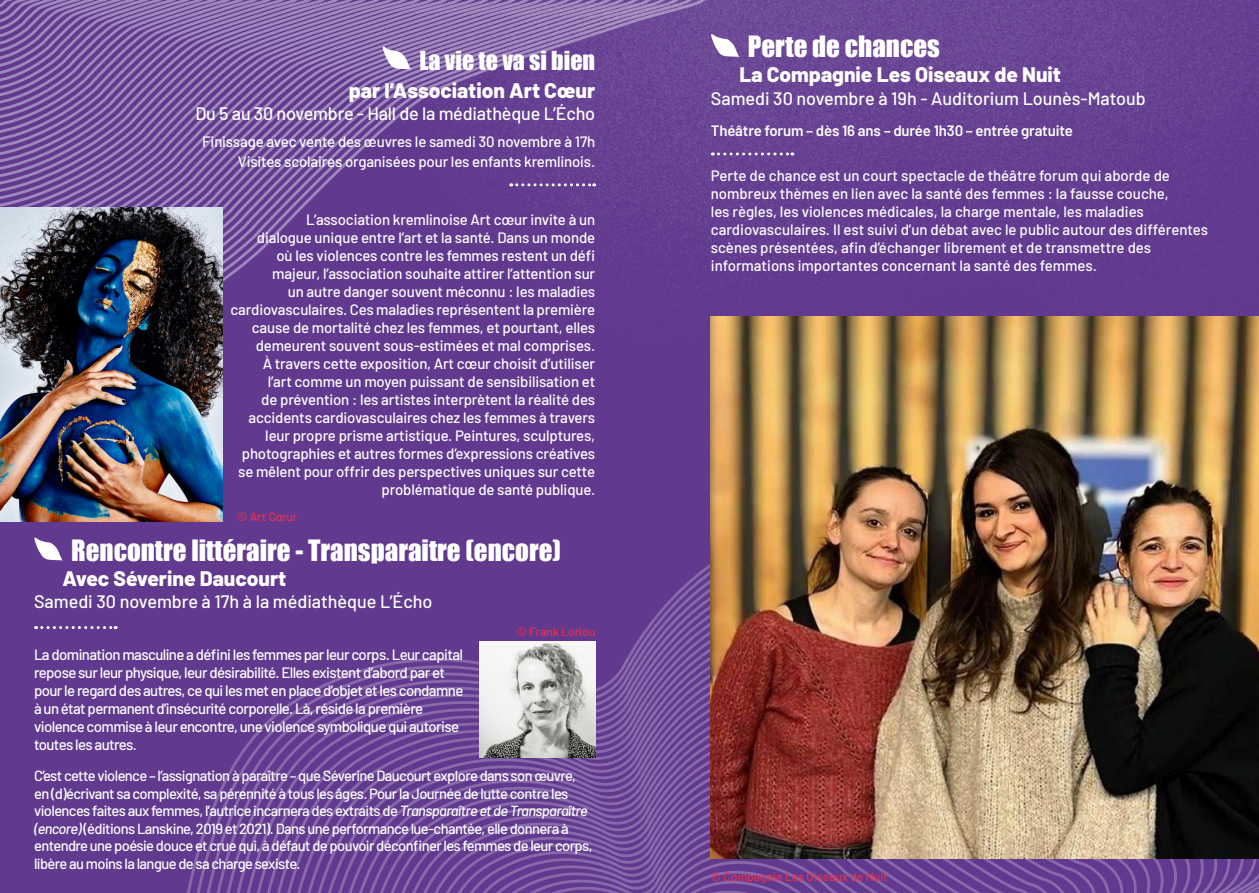
<style>
.page{position:relative;width:1259px;height:893px;background:#613a8f}
.page>*{position:absolute;margin:0;border:0;box-sizing:border-box;transform-origin:0 0}
.t1{font:27px "Impact";color:#fff}
.t2{font:24px "Impact";color:#fff}
.t3{font:800 21px "Barlow";color:#fff}
.t4{font:500 18px "Barlow";letter-spacing:-.005em;color:#fff}
.t5{font:500 15px/18px "Barlow";letter-spacing:-.01em;color:#fff;text-align:right}
.t6{font:500 15px/18px "Barlow";letter-spacing:-.04em;color:#fff}
.t7{font:600 15px "Barlow";letter-spacing:-.01em;color:#fff}
.t8{font:500 14.7px/17.7px "Barlow";letter-spacing:-.04em;color:#fff}
.t9{font:500 12px "Barlow";color:#e7304f}
.s1{font-style:italic}
</style>
<div class="page">
<img style="left:0;top:0;width:1259px;height:630px">
<svg style="left:138px;top:494px;width:1121px;height:399px"></svg>
<img style="left:711px;top:317px;width:548px;height:542px">
<svg style="left:711px;top:34px;width:28px;height:23px"></svg>
<svg style="left:712px;top:152px;width:81px;height:3px"></svg>
<svg style="left:382px;top:46px;width:29px;height:24px"></svg>
<svg style="left:511px;top:183px;width:84px;height:3px"></svg>
<svg style="left:34px;top:538px;width:29px;height:23px"></svg>
<svg style="left:36px;top:626px;width:80px;height:3px"></svg>
<img style="left:479px;top:641px;width:116px;height:116px">
<h2 class="t2" style="left:419px;top:42px;width:177px">La vie te va si bien</h2>
<h3 class="t3" style="left:349px;top:75px;width:248px">par l’Association Art Cœur</h3>
<p class="t4" style="left:195px;top:101px;width:401px">Du 5 au 30 novembre - Hall de la médiathèque L’Écho</p>
<p class="t5" style="left:202px;top:131px;width:394px;line-height:19.5px">Finissage avec vente des œuvres le samedi 30 novembre à 17h<br>Visites scolaires organisées pour les enfants kremlinois.</p>
<p class="t5" style="left:231px;top:209px;width:366px">L’association kremlinoise Art cœur invite à un<br>dialogue unique entre l’art et la santé. Dans un monde<br>où les violences contre les femmes restent un défi majeur, l’association souhaite attirer l’attention sur<br>un autre danger souvent méconnu : les maladies cardiovasculaires. Ces maladies représentent la première cause de mortalité chez les femmes, et pourtant, elles demeurent souvent sous-estimées et mal comprises.<br>À travers cette exposition, Art cœur choisit d’utiliser<br>l’art comme un moyen puissant de sensibilisation et<br>de prévention : les artistes interprètent la réalité des accidents cardiovasculaires chez les femmes à travers leur propre prisme artistique. Peintures, sculptures, photographies et autres formes d’expressions créatives se mêlent pour offrir des perspectives uniques sur cette problématique de santé publique.</p>
<p class="t9" style="left:237px;top:507px;width:62px">© Art Cœur</p>
<h1 class="t1" style="left:71px;top:529px;width:491px">Rencontre littéraire - Transparaitre (encore)</h1>
<h3 class="t3" style="left:63px;top:563px;width:225px">Avec Séverine Daucourt</h3>
<p class="t4" style="left:34px;top:589px;width:400px">Samedi 30 novembre à 17h à la médiathèque L’Écho</p>
<p class="t9" style="left:516px;top:623px;width:80px">© Frank Loriou</p>
<p class="t6" style="left:34px;top:645px;width:431px">La domination masculine a défini les femmes par leur corps. Leur capital repose sur leur physique, leur désirabilité. Elles existent d’abord par et pour le regard des autres, ce qui les met en place d’objet et les condamne à un état permanent d’insécurité corporelle. Là, réside la première violence commise à leur encontre, une violence symbolique qui autorise toutes les autres.</p>
<p class="t8" style="left:34px;top:766px;width:560px">C’est cette violence – l’assignation à paraître – que Séverine Daucourt explore dans son œuvre, en (d)écrivant sa complexité, sa pérennité à tous les âges. Pour la Journée de lutte contre les violences faites aux femmes, l’autrice incarnera des extraits de <span class="s1">Transparaître et de Transparaître (encore)</span> (éditions Lanskine, 2019 et 2021). Dans une performance lue-chantée, elle donnera à entendre une poésie douce et crue qui, à défaut de pouvoir déconfiner les femmes de leur corps, libère au moins la langue de sa charge sexiste.</p>
<h1 class="t1" style="left:748px;top:26px;width:194px">Perte de chances</h1>
<h3 class="t3" style="left:739px;top:59px;width:323px">La Compagnie Les Oiseaux de Nuit</h3>
<p class="t4" style="left:711px;top:85px;width:436px">Samedi 30 novembre à 19h - Auditorium Lounès-Matoub</p>
<p class="t7" style="left:711px;top:119px;width:363px">Théâtre forum – dès 16 ans – durée 1h30 – entrée gratuite</p>
<p class="t5" style="left:711px;top:165px;width:499px;text-align:left">Perte de chance est un court spectacle de théâtre forum qui aborde de nombreux thèmes en lien avec la santé des femmes : la fausse couche,<br>les règles, les violences médicales, la charge mentale, les maladies cardiovasculaires. Il est suivi d’un débat avec le public autour des différentes scènes présentées, afin d’échanger librement et de transmettre des informations importantes concernant la santé des femmes.</p>
<p class="t9" style="left:711px;top:868px;width:178px">© Compagnie Les Oiseaux de Nuit</p>
</div>
